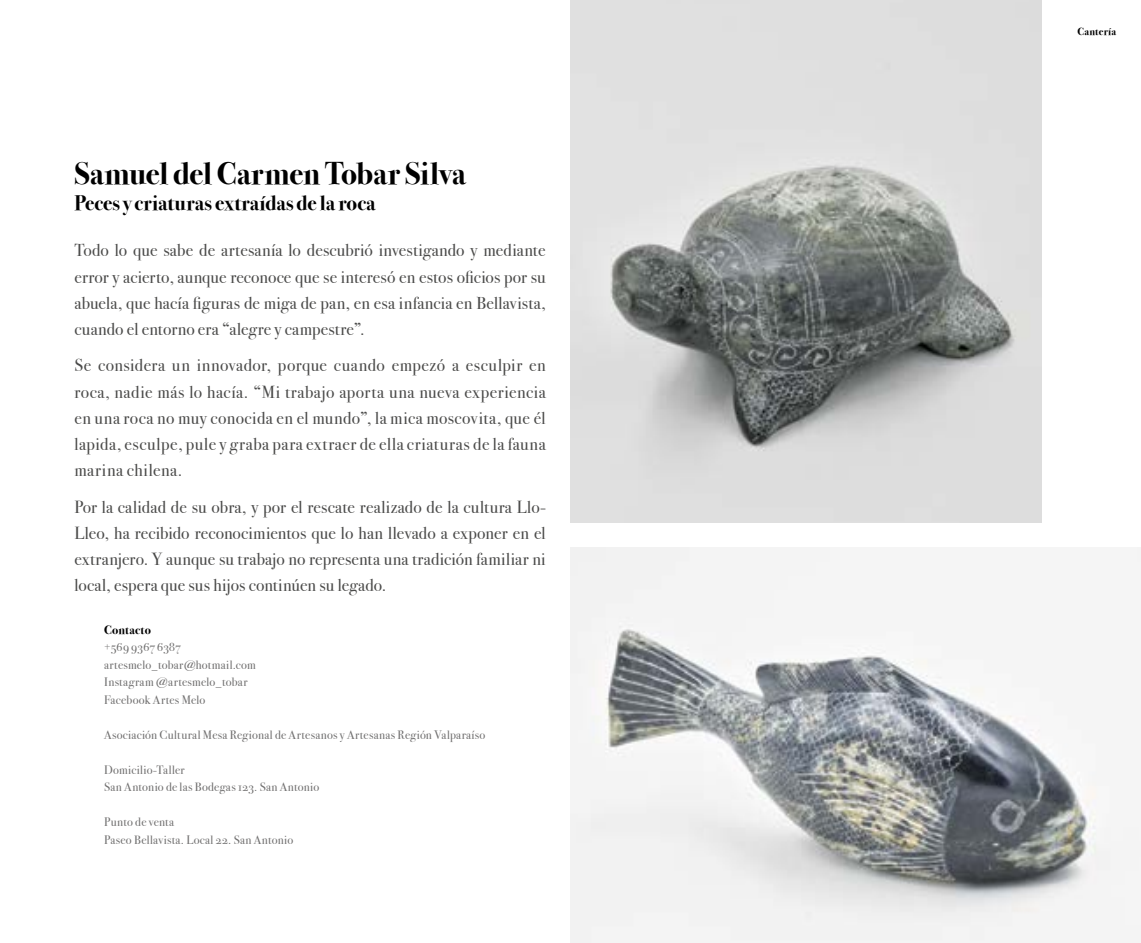
<style>
.page{position:relative;width:1141px;height:943px;background:#fff}
.page>*{position:absolute;margin:0;border:0;box-sizing:border-box;transform-origin:0 0}
.t1{font:700 31.5px "Bodoni Svty Two OSITCTT";letter-spacing:-.005em;color:#000}
.t2{font:700 21px "Bodoni Svty Two OSITCTT";letter-spacing:.005em;color:#000}
.t3{font:17.5px/26.2px "Bodoni Svty Two OSITCTT";letter-spacing:.02em;color:#4a4a49;text-align:justify}
.t4{font:12.25px/17.5px "Bodoni Svty Two OSITCTT";letter-spacing:.02em;color:#706f6f}
.t5{font:700 12.25px "Bodoni Svty Two OSITCTT";letter-spacing:.025em;color:#000}
.t6{font:700 10.5px "Bodoni Svty Two OSITCTT";letter-spacing:.025em;color:#000}
</style>
<div class="page">
<img style="left:570px;top:0;width:472px;height:523px">
<img style="left:570px;top:547px;width:571px;height:396px">
<h1 class="t1" style="left:74px;top:155px;width:393px">Samuel del Carmen Tobar Silva</h1>
<p class="t2" style="left:74px;top:191px;width:302px">Peces y criaturas extraídas de la roca</p>
<p class="t3" style="left:74px;top:237px;width:473px">Todo lo que sabe de artesanía lo descubrió investigando y mediante error y acierto, aunque reconoce que se interesó en estos oficios por su abuela, que hacía figuras de miga de pan, en esa infancia en Bellavista, cuando el entorno era “alegre y campestre”.</p>
<p class="t3" style="left:74px;top:352px;width:473px">Se considera un innovador, porque cuando empezó a esculpir en roca, nadie más lo hacía. “Mi trabajo aporta una nueva experiencia en una roca no muy conocida en el mundo”, la mica moscovita, que él lapida, esculpe, pule y graba para extraer de ella criaturas de la fauna marina chilena.</p>
<p class="t3" style="left:74px;top:493px;width:473px">Por la calidad de su obra, y por el rescate realizado de la cultura Llo-Lleo, ha recibido reconocimientos que lo han llevado a exponer en el extranjero. Y aunque su trabajo no representa una tradición familiar ni local, espera que sus hijos continúen su legado.</p>
<p class="t5" style="left:104px;top:622px;width:48px">Contacto</p>
<p class="t4" style="left:104px;top:638px;width:153px">+569 9367 6387 artesmelo_tobar@hotmail.com<br>Instagram @artesmelo_tobar<br>Facebook Artes Melo</p>
<p class="t4" style="left:104px;top:725px;width:383px">Asociación Cultural Mesa Regional de Artesanos y Artesanas Región Valparaíso</p>
<p class="t4" style="left:104px;top:760px;width:217px">Domicilio-Taller<br>San Antonio de las Bodegas 123. San Antonio</p>
<p class="t4" style="left:104px;top:813px;width:191px">Punto de venta<br>Paseo Bellavista. Local 22. San Antonio</p>
<p class="t6" style="left:1077px;top:25px;width:40px">Cantería</p>
</div>
